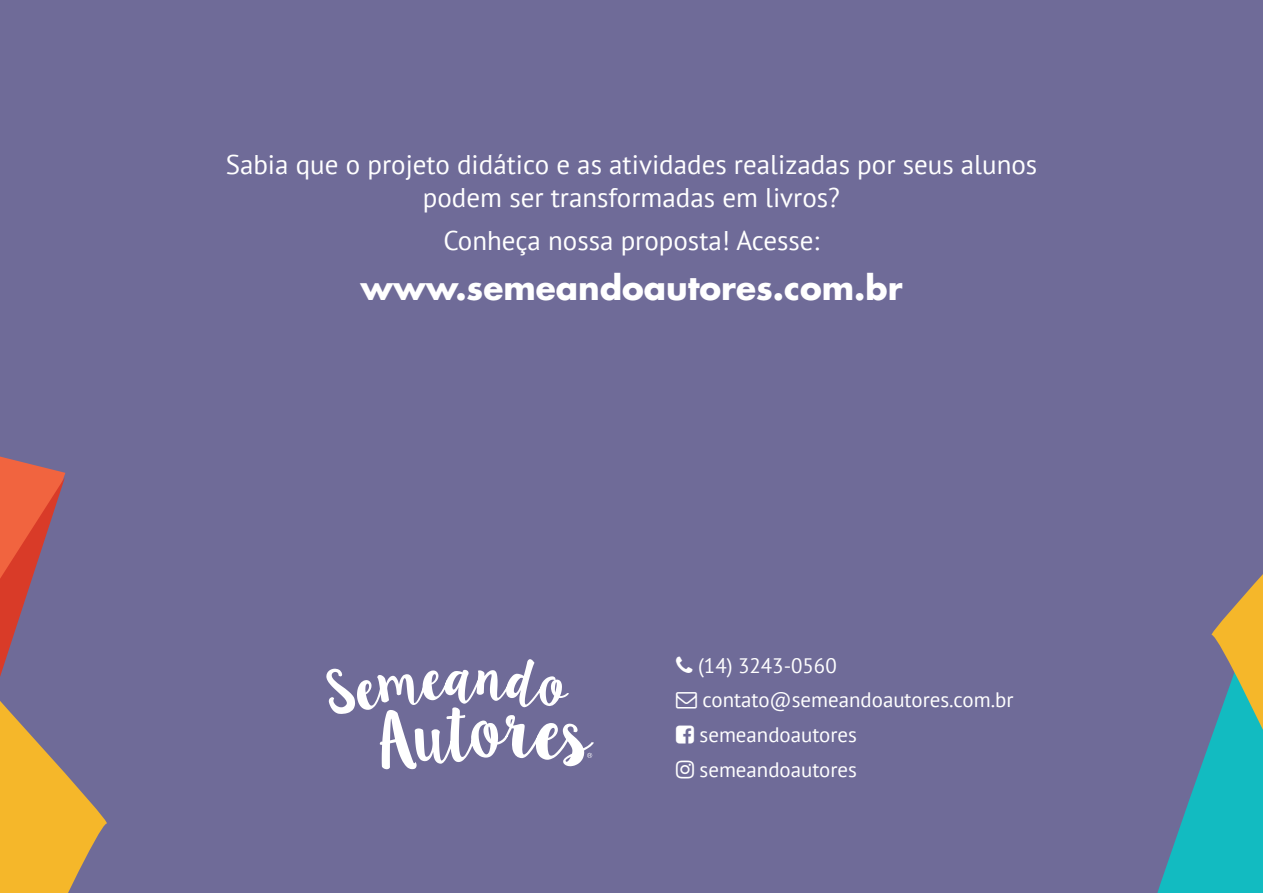
<style>
.page{position:relative;width:1263px;height:893px;background:#6f6b98}
.page>*{position:absolute;margin:0;border:0;box-sizing:border-box;transform-origin:0 0}
.texto{font:700 32.7px "Futura Std";color:#fff}
.texto-2{font:27px/32.4px "PT Sans";color:#fff;text-align:center}
.t1{font:20.85px "PT Sans";color:#fff}
</style>
<div class="page">
<svg style="left:1157px;top:753px;width:106px;height:140px;fill:#12bbc1"></svg>
<svg style="left:0;top:457px;width:107px;height:436px"></svg>
<svg style="left:1206px;top:574px;width:57px;height:179px"></svg>
<svg style="left:326px;top:659px;width:268px;height:110px"></svg>
<p class="texto-2" style="left:226px;top:148px;width:813px">Sabia que o projeto didático e as atividades realizadas por seus alunos podem ser transformadas em livros?</p>
<p class="texto-2" style="left:443px;top:224px;width:377px">Conheça nossa proposta! Acesse:</p>
<p class="texto" style="left:360px;top:266px;width:544px">www.semeandoautores.com.br</p>
<p class="t1" style="left:698px;top:652px;width:140px">(14) 3243-0560</p>
<p class="t1" style="left:703px;top:687px;width:312px">contato@semeandoautores.com.br</p>
<p class="t1" style="left:700px;top:721px;width:159px">semeandoautores</p>
<p class="t1" style="left:700px;top:756px;width:159px">semeandoautores</p>
</div>
